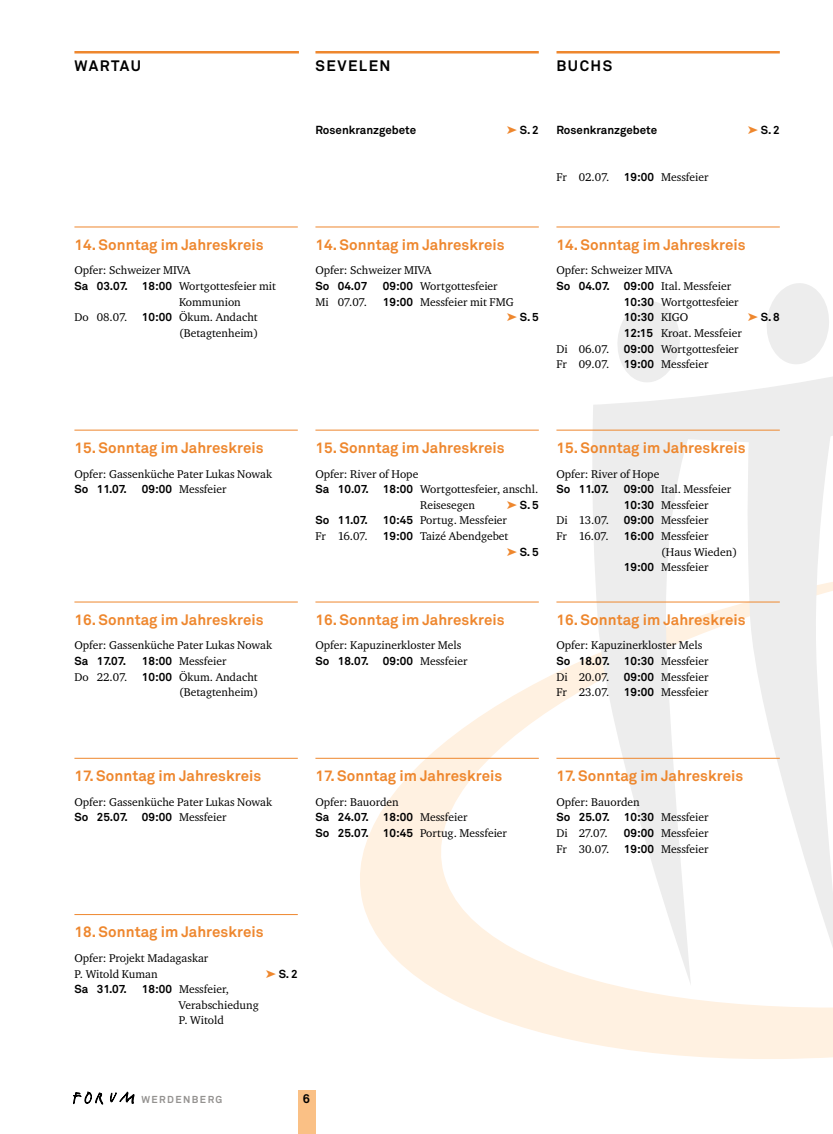
<style>
.page{position:relative;width:833px;height:1134px;background:#fff}
.page>*{position:absolute;margin:0;border:0;box-sizing:border-box;transform-origin:0 0}
.t1{font:700 15px "Akkurat";letter-spacing:.005em;color:#ee872e}
.t2{font:700 15px "Akkurat";letter-spacing:.1em;color:#000}
.t3{font:700 12.5px "Akkurat";color:#000}
.t4{font:11.5px/15.6px "Charter ITC";color:#000}
.t5{font:700 11.5px "Akkurat";color:#000}
.t6{font:700 10px "Akkurat";letter-spacing:.14em;color:#949290}
.s1{font-family:"Akkurat";font-weight:700}
.s2{font-family:"Charter ITC";font-weight:400}
.s3{color:#ee872e}
</style>
<div class="page">
<svg style="left:110px;top:1092px;width:24px;height:11px"></svg>
<svg style="left:73px;top:1092px;width:30px;height:12px"></svg>
<div style="left:298px;top:1090px;width:17px;height:44px;background:#fac085"></div>
<svg style="left:349px;top:601px;width:484px;height:458px"></svg>
<svg style="left:589px;top:377px;width:244px;height:609px"></svg>
<svg style="left:615px;top:301px;width:66px;height:83px"></svg>
<svg style="left:767px;top:283px;width:62px;height:81px"></svg>
<hr style="left:74px;top:51px;width:225px;height:3px;background:#ee872e">
<hr style="left:315px;top:51px;width:224px;height:3px;background:#ee872e">
<hr style="left:556px;top:51px;width:224px;height:3px;background:#ee872e">
<hr style="left:74px;top:227px;width:224px;height:1px;background:#ee872e">
<hr style="left:74px;top:430px;width:224px;height:1px;background:#ee872e">
<hr style="left:74px;top:602px;width:224px;height:1px;background:#ee872e">
<hr style="left:74px;top:758px;width:224px;height:1px;background:#ee872e">
<hr style="left:74px;top:914px;width:224px;height:1px;background:#ee872e">
<hr style="left:315px;top:227px;width:224px;height:1px;background:#ee872e">
<hr style="left:315px;top:430px;width:224px;height:1px;background:#ee872e">
<hr style="left:315px;top:602px;width:224px;height:1px;background:#ee872e">
<hr style="left:315px;top:758px;width:224px;height:1px;background:#ee872e">
<hr style="left:556px;top:227px;width:224px;height:1px;background:#ee872e">
<hr style="left:556px;top:430px;width:224px;height:1px;background:#ee872e">
<hr style="left:556px;top:602px;width:224px;height:1px;background:#ee872e">
<hr style="left:556px;top:758px;width:224px;height:1px;background:#ee872e">
<h1 class="t2" style="left:74px;top:57px;width:68px">WARTAU</h1>
<h1 class="t2" style="left:315px;top:57px;width:77px">SEVELEN</h1>
<h1 class="t2" style="left:556px;top:57px;width:57px">BUCHS</h1>
<h1 class="t1" style="left:74px;top:235px;width:191px">14. Sonntag im Jahreskreis</h1>
<p class="t4" style="left:74px;top:262px;width:118px">Opfer: Schweizer MIVA</p>
<p class="t4" style="left:74px;top:278px;width:203px"><span class="s1">Sa 03.07. 18:00</span> Wortgottesfeier mit</p>
<p class="t4" style="left:179px;top:294px;width:63px">Kommunion</p>
<p class="t4" style="left:74px;top:309px;width:185px">Do 08.07. <span class="s1">10:00</span> Ökum. Andacht</p>
<p class="t4" style="left:179px;top:325px;width:81px">(Betagtenheim)</p>
<h1 class="t1" style="left:74px;top:438px;width:191px">15. Sonntag im Jahreskreis</h1>
<p class="t4" style="left:74px;top:465px;width:199px">Opfer: Gassenküche Pater Lukas Nowak</p>
<p class="t5" style="left:74px;top:482px;width:54px">So 11.07.</p>
<p class="t4" style="left:142px;top:481px;width:86px"><span class="s1">09:00</span> Messfeier</p>
<h1 class="t1" style="left:74px;top:610px;width:191px">16. Sonntag im Jahreskreis</h1>
<p class="t4" style="left:74px;top:637px;width:199px">Opfer: Gassenküche Pater Lukas Nowak</p>
<p class="t5" style="left:74px;top:654px;width:53px">Sa 17.07.</p>
<p class="t4" style="left:142px;top:653px;width:86px"><span class="s1">18:00</span> Messfeier</p>
<p class="t4" style="left:74px;top:669px;width:185px">Do 22.07. <span class="s1">10:00</span> Ökum. Andacht</p>
<p class="t4" style="left:179px;top:684px;width:81px">(Betagtenheim)</p>
<h1 class="t1" style="left:74px;top:766px;width:188px">17. Sonntag im Jahreskreis</h1>
<p class="t4" style="left:74px;top:794px;width:199px">Opfer: Gassenküche Pater Lukas Nowak</p>
<p class="t5" style="left:74px;top:810px;width:154px">So 25.07. 09:00 <span class="s2">Messfeier</span></p>
<p class="t5" style="left:315px;top:122px;width:102px">Rosenkranzgebete</p>
<p class="t5" style="left:507px;top:122px;width:33px"><span class="s3">➤</span> S. 2</p>
<p class="t5" style="left:556px;top:122px;width:102px">Rosenkranzgebete</p>
<p class="t5" style="left:748px;top:122px;width:33px"><span class="s3">➤</span> S. 2</p>
<p class="t4" style="left:556px;top:169px;width:154px">Fr 02.07. <span class="s1">19:00</span> Messfeier</p>
<h1 class="t1" style="left:315px;top:235px;width:191px">14. Sonntag im Jahreskreis</h1>
<p class="t4" style="left:315px;top:262px;width:118px">Opfer: Schweizer MIVA</p>
<p class="t5" style="left:315px;top:279px;width:53px">So 04.07</p>
<p class="t4" style="left:383px;top:278px;width:116px"><span class="s1">09:00</span> Wortgottesfeier</p>
<p class="t4" style="left:315px;top:294px;width:53px">Mi 07.07.</p>
<p class="t4" style="left:383px;top:294px;width:132px"><span class="s1">19:00</span> Messfeier mit FMG</p>
<p class="t5" style="left:507px;top:310px;width:33px"><span class="s3">➤</span> S. 5</p>
<h1 class="t1" style="left:556px;top:235px;width:191px">14. Sonntag im Jahreskreis</h1>
<p class="t4" style="left:556px;top:262px;width:118px">Opfer: Schweizer MIVA</p>
<p class="t4" style="left:556px;top:278px;width:176px"><span class="s1">So 04.07. 09:00</span> Ital. Messfeier</p>
<p class="t4" style="left:624px;top:294px;width:116px"><span class="s1">10:30</span> Wortgottesfeier</p>
<p class="t5" style="left:624px;top:310px;width:66px">10:30 <span class="s2">KIGO</span></p>
<p class="t5" style="left:747px;top:310px;width:34px"><span class="s3">➤</span> S. 8</p>
<p class="t4" style="left:556px;top:325px;width:187px;text-indent:67px"><span class="s1">12:15</span> Kroat. Messfeier<br>Di 06.07. <span class="s1">09:00</span> Wortgottesfeier<br>Fr 09.07. <span class="s1">19:00</span> Messfeier</p>
<h1 class="t1" style="left:315px;top:438px;width:191px">15. Sonntag im Jahreskreis</h1>
<p class="t4" style="left:315px;top:465px;width:104px">Opfer: River of Hope</p>
<p class="t4" style="left:315px;top:481px;width:224px"><span class="s1">Sa 10.07. 18:00</span> Wortgottesfeier, anschl.</p>
<p class="t4" style="left:420px;top:497px;width:56px">Reisesegen</p>
<p class="t5" style="left:507px;top:497px;width:33px"><span class="s3">➤</span> S. 5</p>
<p class="t5" style="left:315px;top:513px;width:54px">So 11.07.</p>
<p class="t4" style="left:383px;top:512px;width:126px"><span class="s1">10:45</span> Portug. Messfeier</p>
<p class="t4" style="left:315px;top:528px;width:54px">Fr 16.07.</p>
<p class="t4" style="left:383px;top:528px;width:127px"><span class="s1">19:00</span> Taizé Abendgebet</p>
<p class="t5" style="left:506px;top:544px;width:34px"><span class="s3">➤</span> S. 5</p>
<h1 class="t1" style="left:315px;top:610px;width:191px">16. Sonntag im Jahreskreis</h1>
<p class="t4" style="left:315px;top:637px;width:147px">Opfer: Kapuzinerkloster Mels</p>
<p class="t5" style="left:315px;top:654px;width:154px">So 18.07. 09:00 <span class="s2">Messfeier</span></p>
<h1 class="t1" style="left:556px;top:438px;width:191px">15. Sonntag im Jahreskreis</h1>
<p class="t4" style="left:556px;top:465px;width:104px">Opfer: River of Hope</p>
<p class="t5" style="left:556px;top:482px;width:54px">So 11.07.</p>
<p class="t4" style="left:624px;top:481px;width:109px"><span class="s1">09:00</span> Ital. Messfeier<br><span class="s1">10:30</span> Messfeier</p>
<p class="t4" style="left:556px;top:512px;width:54px">Di 13.07.</p>
<p class="t4" style="left:624px;top:512px;width:86px"><span class="s1">09:00</span> Messfeier</p>
<p class="t4" style="left:556px;top:528px;width:54px">Fr 16.07.</p>
<p class="t4" style="left:624px;top:528px;width:86px"><span class="s1">16:00</span> Messfeier</p>
<p class="t4" style="left:661px;top:544px;width:78px">(Haus Wieden)</p>
<p class="t4" style="left:624px;top:559px;width:86px"><span class="s1">19:00</span> Messfeier</p>
<h1 class="t1" style="left:556px;top:610px;width:191px">16. Sonntag im Jahreskreis</h1>
<p class="t4" style="left:556px;top:637px;width:147px">Opfer: Kapuzinerkloster Mels</p>
<p class="t5" style="left:556px;top:654px;width:154px">So 18.07. 10:30 <span class="s2">Messfeier</span></p>
<p class="t4" style="left:556px;top:669px;width:154px">Di 20.07. <span class="s1">09:00</span> Messfeier<br>Fr 23.07. <span class="s1">19:00</span> Messfeier</p>
<h1 class="t1" style="left:315px;top:766px;width:188px">17. Sonntag im Jahreskreis</h1>
<p class="t4" style="left:315px;top:794px;width:85px">Opfer: Bauorden</p>
<p class="t5" style="left:315px;top:810px;width:154px">Sa 24.07. 18:00 <span class="s2">Messfeier</span></p>
<p class="t4" style="left:315px;top:825px;width:193px"><span class="s1">So 25.07. 10:45</span> Portug. Messfeier</p>
<h1 class="t1" style="left:556px;top:766px;width:188px">17. Sonntag im Jahreskreis</h1>
<p class="t4" style="left:556px;top:794px;width:85px">Opfer: Bauorden</p>
<p class="t5" style="left:556px;top:810px;width:154px">So 25.07. 10:30 <span class="s2">Messfeier</span></p>
<p class="t4" style="left:556px;top:825px;width:53px">Di 27.07.</p>
<p class="t4" style="left:556px;top:825px;width:154px;text-align:right"><span class="s1">09:00</span> Messfeier<br>Fr 30.07. <span class="s1">19:00</span> Messfeier</p>
<h1 class="t1" style="left:74px;top:923px;width:191px">18. Sonntag im Jahreskreis</h1>
<p class="t4" style="left:74px;top:950px;width:135px">Opfer: Projekt Madagaskar<br>P. Witold Kuman</p>
<p class="t5" style="left:266px;top:966px;width:34px"><span class="s3">➤</span> S. 2</p>
<p class="t5" style="left:74px;top:982px;width:54px">Sa 31.07.</p>
<p class="t4" style="left:179px;top:981px;width:81px;text-indent:-37px"><span class="s1">18:00</span> Messfeier,<br>Verabschiedung<br>P. Witold</p>
<p class="t6" style="left:141px;top:1093px;width:82px">WERDENBERG</p>
<p class="t3" style="left:303px;top:1090px;width:9px">6</p>
</div>
